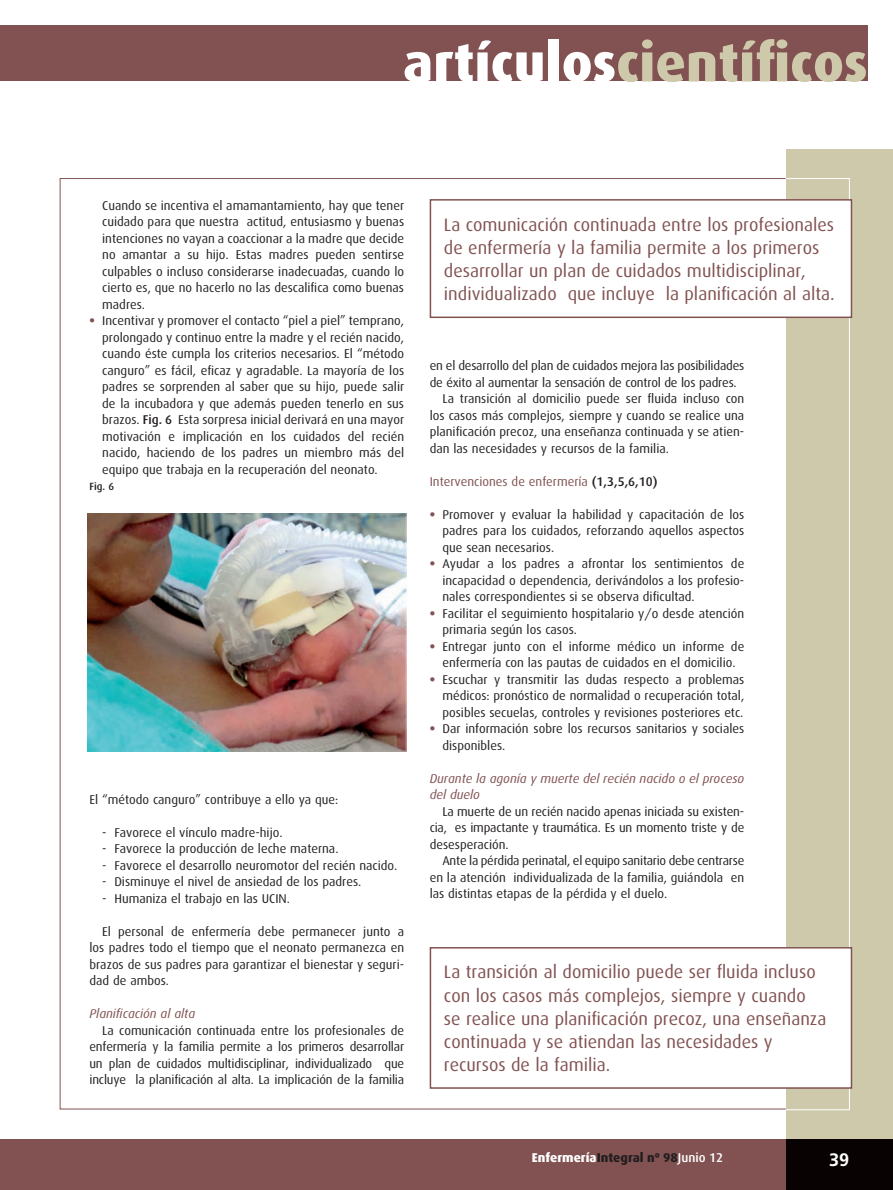
<style>
.page{position:relative;width:893px;height:1190px;background:#fff}
.page>*{position:absolute;margin:0;border:0;box-sizing:border-box;transform-origin:0 0}
.t1{font:800 54px "Dax";color:#cec9ab}
.destacados{font:18px/23.2px "Dax";color:#825252}
.t2{font:700 18px "Frutiger";color:#fff}
.parrafo{font:12.75px/16.5px "Dax";color:#231f20;text-align:justify}
.subapartado{font:italic 12.75px/16.5px "Dax";color:#825252}
.subapartado-2{font:12.75px "Dax";color:#825252}
.t3{font:800 12.75px "Dax";color:#231f20}
.PIE{font:500 10.5px "Dax";color:#231f20}
.s1{color:#fff}
.s2{font-weight:800;color:#825252}
.s3{font-weight:500}
.s4{font-weight:500;color:#231f20}
.s5{font-weight:500;color:#fff}
</style>
<div class="page">
<div style="left:0;top:1139px;width:789px;height:51px;background:#825252"></div>
<div style="left:60px;top:178px;width:744px;height:931px;background:#fff;border:1px solid #825252"></div>
<div style="left:0;top:26px;width:868px;height:55px;background:#825252"></div>
<div style="left:787px;top:149px;width:106px;height:1041px;background:#cec9ab"></div>
<div style="left:787px;top:1139px;width:106px;height:51px;background:#080302"></div>
<div style="left:785px;top:178px;width:65px;height:932px;border:1px solid #fff"></div>
<img style="left:87px;top:513px;width:319px;height:239px">
<div style="left:430px;top:948px;width:421px;height:140px;background:#fff"></div>
<div style="left:430px;top:947px;width:422px;height:142px;border:2px solid #825252"></div>
<div style="left:430px;top:200px;width:421px;height:117px;background:#fff"></div>
<div style="left:430px;top:199px;width:422px;height:119px;border:2px solid #825252"></div>
<h1 class="t1" style="left:403px;top:32px;width:466px"><span class="s1">artículos</span>científicos</h1>
<p class="parrafo" style="left:102px;top:197px;width:303px">Cuando se incentiva el amamantamiento, hay que tener cuidado para que nuestra actitud, entusiasmo y buenas intenciones no vayan a coaccionar a la madre que decide no amantar a su hijo. Estas madres pueden sentirse culpables o incluso considerarse inadecuadas, cuando lo cierto es, que no hacerlo no las descalifica como buenas madres.</p>
<p class="parrafo" style="left:102px;top:313px;width:303px;text-indent:-13px"><span class="s2">•</span> Incentivar y promover el contacto “piel a piel” temprano, prolongado y continuo entre la madre y el recién nacido, cuando éste cumpla los criterios necesarios. El “método canguro” es fácil, eficaz y agradable. La mayoría de los padres se sorprenden al saber que su hijo, puede salir de la incubadora y que además pueden tenerlo en sus brazos. <span class="s3">Fig. 6</span> Esta sorpresa inicial derivará en una mayor motivación e implicación en los cuidados del recién nacido, haciendo de los padres un miembro más del equipo que trabaja en la recuperación del neonato.</p>
<p class="PIE" style="left:89px;top:481px;width:26px">Fig. 6</p>
<p class="parrafo" style="left:89px;top:791px;width:250px">El “método canguro” contribuye a ello ya que:</p>
<p class="parrafo" style="left:102px;top:824px;width:182px">- Favorece el vínculo madre-hijo.</p>
<p class="parrafo" style="left:102px;top:841px;width:238px">- Favorece la producción de leche materna.</p>
<p class="parrafo" style="left:102px;top:857px;width:297px">- Favorece el desarrollo neuromotor del recién nacido.</p>
<p class="parrafo" style="left:102px;top:874px;width:261px">- Disminuye el nivel de ansiedad de los padres.</p>
<p class="parrafo" style="left:102px;top:890px;width:189px">- Humaniza el trabajo en las UCIN.</p>
<p class="parrafo" style="left:89px;top:923px;width:316px;text-indent:13px">El personal de enfermería debe permanecer junto a los padres todo el tiempo que el neonato permanezca en brazos de sus padres para garantizar el bienestar y seguri&shy;dad de ambos.</p>
<p class="subapartado" style="left:89px;top:1006px;width:107px">Planificación al alta</p>
<p class="parrafo" style="left:89px;top:1022px;width:316px;text-indent:13px">La comunicación continuada entre los profesionales de enfermería y la familia permite a los primeros desarrollar un plan de cuidados multidisciplinar, individualizado que incluye la planificación al alta. La implicación de la familia</p>
<p class="destacados" style="left:444px;top:213px;width:392px">La comunicación continuada entre los profesionales de enfermería y la familia permite a los primeros desarrollar un plan de cuidados multidisciplinar, individualizado que incluye la planificación al alta.</p>
<p class="parrafo" style="left:430px;top:358px;width:316px">en el desarrollo del plan de cuidados mejora las posibilidades de éxito al aumentar la sensación de control de los padres.</p>
<p class="parrafo" style="left:430px;top:391px;width:316px;text-indent:13px">La transición al domicilio puede ser fluida incluso con los casos más complejos, siempre y cuando se realice una planificación precoz, una enseñanza continuada y se atien&shy;dan las necesidades y recursos de la familia.</p>
<p class="subapartado-2" style="left:430px;top:474px;width:229px">Intervenciones de enfermería <span class="s4">(1,3,5,6,10)</span></p>
<p class="parrafo" style="left:442px;top:506px;width:303px;text-indent:-13px"><span class="s2">•</span> Promover y evaluar la habilidad y capacitación de los padres para los cuidados, reforzando aquellos aspectos que sean necesarios.</p>
<p class="parrafo" style="left:442px;top:556px;width:303px;text-indent:-13px"><span class="s2">•</span> Ayudar a los padres a afrontar los sentimientos de incapacidad o dependencia, derivándolos a los profesio&shy;nales correspondientes si se observa dificultad.</p>
<p class="parrafo" style="left:442px;top:605px;width:303px;text-indent:-13px"><span class="s2">•</span> Facilitar el seguimiento hospitalario y/o desde atención primaria según los casos.</p>
<p class="parrafo" style="left:430px;top:638px;width:316px;text-align:center"><span class="s2">•</span> Entregar junto con el informe médico un informe de enfermería con las pautas de cuidados en el domicilio.</p>
<p class="parrafo" style="left:442px;top:671px;width:303px;text-indent:-13px"><span class="s2">•</span> Escuchar y transmitir las dudas respecto a problemas médicos: pronóstico de normalidad o recuperación total, posibles secuelas, controles y revisiones posteriores etc.</p>
<p class="parrafo" style="left:442px;top:721px;width:303px;text-indent:-13px"><span class="s2">•</span> Dar información sobre los recursos sanitarios y sociales disponibles.</p>
<p class="subapartado" style="left:430px;top:770px;width:316px">Durante la agonía y muerte del recién nacido o el proceso del duelo</p>
<p class="parrafo" style="left:430px;top:803px;width:316px;text-indent:13px">La muerte de un recién nacido apenas iniciada su existen&shy;cia, es impactante y traumática. Es un momento triste y de desesperación.</p>
<p class="parrafo" style="left:430px;top:853px;width:316px;text-indent:13px">Ante la pérdida perinatal, el equipo sanitario debe centrarse en la atención individualizada de la familia, guiándola en las distintas etapas de la pérdida y el duelo.</p>
<p class="destacados" style="left:444px;top:961px;width:384px">La transición al domicilio puede ser fluida incluso con los casos más complejos, siempre y cuando se realice una planificación precoz, una enseñanza continuada y se atiendan las necesidades y</p>
<p class="destacados" style="left:444px;top:1054px;width:168px">recursos de la familia.</p>
<p class="t3" style="left:532px;top:1150px;width:193px"><span class="s1">Enfermería</span>Integral nº 98<span class="s5">Junio 12</span></p>
<p class="t2" style="left:829px;top:1149px;width:22px">39</p>
</div>
